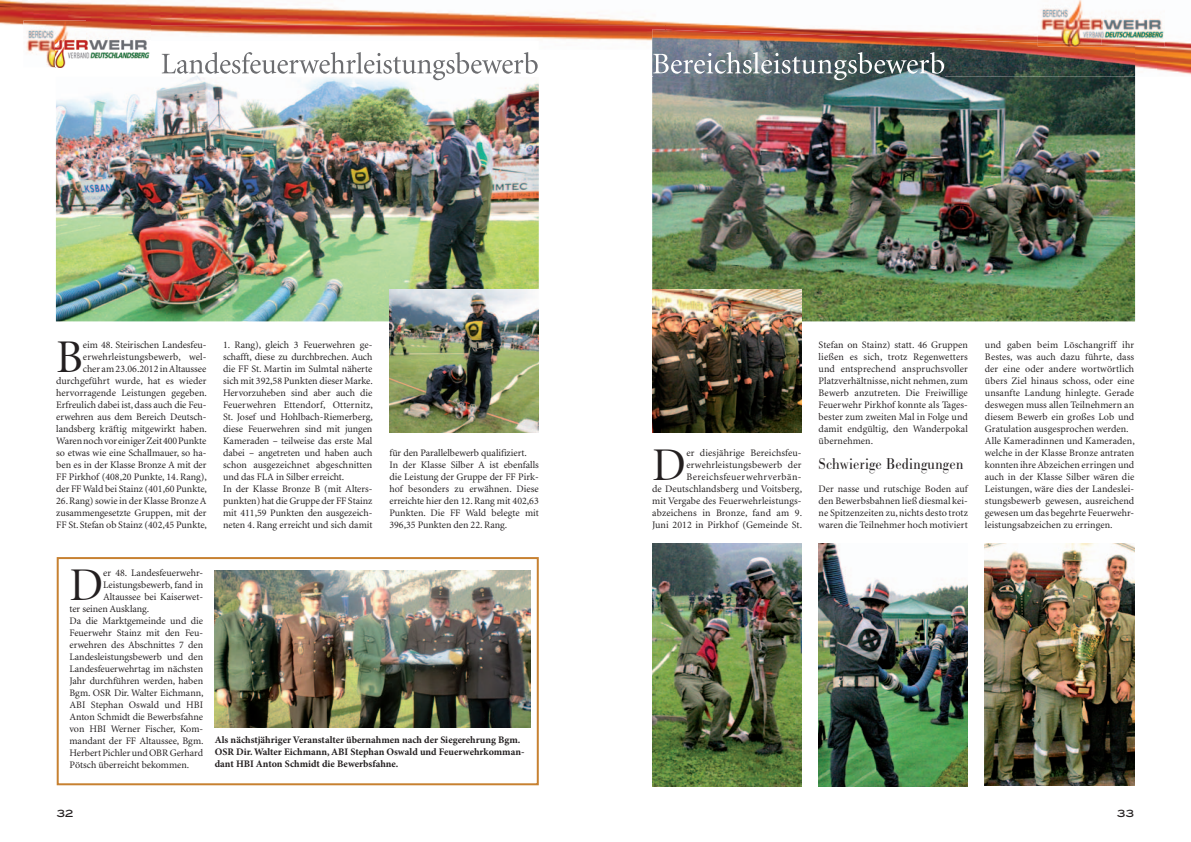
<style>
.page{position:relative;width:1191px;height:842px;background:#fff}
.page>*{position:absolute;margin:0;border:0;box-sizing:border-box;transform-origin:0 0}
.t1{font:47px "Minion MM 367 585 46";color:#231f20}
.t2{font:16.2px "URW Bodoni T Ligh Extr Narr";letter-spacing:.01em;color:#231f20}
.t3{font:10px/12px "Minion MM 367 585 10";color:#231f20;text-align:justify}
.t4{font:700 10px/12px "Minion Pro";color:#231f20}
.t5{font:500 10px "Blair ITC";color:#231f20}
</style>
<div class="page">
<img style="left:652px;top:38px;width:483px;height:283px">
<img style="left:56px;top:54px;width:483px;height:267px">
<div style="left:57px;top:557px;width:482px;height:228px;border:2px solid #c78131"></div>
<img style="left:215px;top:570px;width:315px;height:158px">
<img style="left:389px;top:289px;width:150px;height:143px">
<img style="left:652px;top:289px;width:149px;height:143px">
<img style="left:0;top:0;width:727px;height:25px">
<img style="left:1156px;top:41px;width:35px;height:34px">
<img style="left:150px;top:25px;width:516px;height:26px">
<img style="left:665px;top:25px;width:372px;height:13px">
<img style="left:905px;top:38px;width:132px;height:5px">
<img style="left:1135px;top:47px;width:21px;height:30px">
<img style="left:652px;top:51px;width:292px;height:26px">
<img style="left:653px;top:52px;width:291px;height:25px">
<img style="left:162px;top:52px;width:375px;height:25px">
<img style="left:23px;top:21px;width:64px;height:46px">
<img style="left:87px;top:21px;width:63px;height:20px">
<img style="left:56px;top:41px;width:94px;height:26px">
<img style="left:1037px;top:0;width:64px;height:43px">
<img style="left:1101px;top:17px;width:63px;height:30px">
<img style="left:1037px;top:43px;width:98px;height:4px">
<img style="left:652px;top:544px;width:149px;height:243px">
<img style="left:818px;top:544px;width:150px;height:243px">
<img style="left:985px;top:544px;width:149px;height:241px">
<p class="t3" style="left:56px;top:339px;width:152px;text-align:right">eim 48. Steirischen Landesfeu&shy;erwehrleistungsbewerb, wel-<br>cher am 23.06.2012 in Altaussee durchgeführt wurde, hat es wieder hervorragende Leistungen gegeben.<br>Erfreulich dabei ist, dass auch die Feu&shy;erwehren aus dem Bereich Deutsch&shy;landsberg kräftig mitgewirkt haben.<br>Waren noch vor einiger Zeit 400 Punkte so etwas wie eine Schallmauer, so ha&shy;ben es in der Klasse Bronze A mit der FF Pirkhof (408,20 Punkte, 14. Rang), der FF Wald bei Stainz (401,60 Punkte,</p>
<p class="t3" style="left:56px;top:495px;width:152px">26. Rang) sowie in der Klasse Bronze A zusammengesetzte Gruppen, mit der FF St. Stefan ob Stainz (402,45 Punkte,</p>
<h1 class="t1" style="left:69px;top:561px;width:35px">D</h1>
<p class="t3" style="left:103px;top:567px;width:101px">er 48. Landesfeuerwehr-</p>
<h1 class="t1" style="left:56px;top:333px;width:28px">B</h1>
<p class="t3" style="left:103px;top:579px;width:101px">Leistungsbewerb, fand in</p>
<p class="t3" style="left:103px;top:591px;width:101px">Altaussee bei Kaiserwet-</p>
<p class="t3" style="left:69px;top:603px;width:81px">ter seinen Ausklang.</p>
<p class="t3" style="left:69px;top:615px;width:135px">Da die Marktgemeinde und die</p>
<p class="t3" style="left:69px;top:627px;width:135px">Feuerwehr Stainz mit den Feu-</p>
<p class="t3" style="left:69px;top:639px;width:135px">erwehren des Abschnittes 7 den</p>
<p class="t3" style="left:69px;top:651px;width:135px">Landesleistungsbewerb und den</p>
<p class="t3" style="left:69px;top:663px;width:135px">Landesfeuerwehrtag im nächsten</p>
<p class="t3" style="left:69px;top:675px;width:135px">Jahr durchführen werden, haben</p>
<p class="t3" style="left:69px;top:687px;width:136px">Bgm. OSR Dir. Walter Eichmann,</p>
<p class="t3" style="left:69px;top:699px;width:135px">ABI Stephan Oswald und HBI</p>
<p class="t3" style="left:69px;top:711px;width:135px">Anton Schmidt die Bewerbsfahne</p>
<p class="t3" style="left:69px;top:723px;width:135px">von HBI Werner Fischer, Kom-</p>
<p class="t3" style="left:69px;top:735px;width:136px">mandant der FF Altaussee, Bgm.</p>
<p class="t3" style="left:69px;top:747px;width:135px">Herbert Pichler und OBR Gerhard</p>
<p class="t3" style="left:69px;top:759px;width:121px">Pötsch überreicht bekommen.</p>
<p class="t3" style="left:223px;top:339px;width:151px;text-align:left">1. Rang), gleich 3 Feuerwehren ge&shy;schafft, diese zu durchbrechen. Auch die FF St. Martin im Sulmtal näherte sich mit 392,58 Punkten dieser Marke.<br>Hervorzuheben sind aber auch die Feuerwehren Ettendorf, Otternitz, St. Josef und Hohlbach-Riemerberg, diese Feuerwehren sind mit jungen Kameraden – teilweise das erste Mal dabei – angetreten und haben auch schon ausgezeichnet abgeschnitten und das FLA in Silber erreicht.<br>In der Klasse Bronze B (mit Alters&shy;punkten) hat die Gruppe der FF Stainz mit 411,59 Punkten den ausgezeich&shy;neten 4. Rang erreicht und sich damit</p>
<p class="t3" style="left:652px;top:447px;width:151px;text-align:right">er diesjährige Bereichsfeu&shy;erwehrleistungsbewerb der<br>Bereichsfeuerwehrverbän-<br>de Deutschlandsberg und Voitsberg, mit Vergabe des Feuerwehrleistungs&shy;abzeichens in Bronze, fand am 9.<br>Juni 2012 in Pirkhof (Gemeinde St.</p>
<p class="t3" style="left:389px;top:447px;width:151px;text-align:left">für den Parallelbewerb qualifiziert.<br>In der Klasse Silber A ist ebenfalls die Leistung der Gruppe der FF Pirk&shy;hof besonders zu erwähnen. Diese erreichte hier den 12. Rang mit 402,63<br>Punkten. Die FF Wald belegte mit 396,35 Punkten den 22. Rang.</p>
<h1 class="t1" style="left:652px;top:441px;width:35px">D</h1>
<p class="t4" style="left:215px;top:734px;width:311px">Als nächstjähriger Veranstalter übernahmen nach der Siegerehrung Bgm.<br>OSR Dir. Walter Eichmann, ABI Stephan Oswald und Feuerwehrkomman&shy;dant HBI Anton Schmidt die Bewerbsfahne.</p>
<p class="t3" style="left:818px;top:339px;width:151px">Stefan on Stainz) statt. 46 Gruppen ließen es sich, trotz Regenwetters und entsprechend anspruchsvoller Platzverhältnisse, nicht nehmen, zum Bewerb anzutreten. Die Freiwillige Feuerwehr Pirkhof konnte als Tages&shy;bester zum zweiten Mal in Folge und damit endgültig, den Wanderpokal übernehmen.</p>
<h2 class="t2" style="left:818px;top:455px;width:146px">Schwierige Bedingungen</h2>
<p class="t3" style="left:818px;top:483px;width:151px">Der nasse und rutschige Boden auf den Bewerbsbahnen ließ diesmal kei&shy;ne Spitzenzeiten zu, nichts desto trotz waren die Teilnehmer hoch motiviert</p>
<p class="t3" style="left:985px;top:339px;width:151px;text-align:left">und gaben beim Löschangriff ihr Bestes, was auch dazu führte, dass der eine oder andere wortwörtlich übers Ziel hinaus schoss, oder eine unsanfte Landung hinlegte. Gerade deswegen muss allen Teilnehmern an diesem Bewerb ein großes Lob und Gratulation ausgesprochen werden.<br>Alle Kameradinnen und Kameraden, welche in der Klasse Bronze antraten konnten ihre Abzeichen erringen und auch in der Klasse Silber wären die Leistungen, wäre dies der Landeslei&shy;stungsbewerb gewesen, ausreichend gewesen um das begehrte Feuerwehr&shy;leistungsabzeichen zu erringen.</p>
<p class="t5" style="left:57px;top:807px;width:18px">32</p>
<p class="t5" style="left:1117px;top:807px;width:19px">33</p>
</div>
